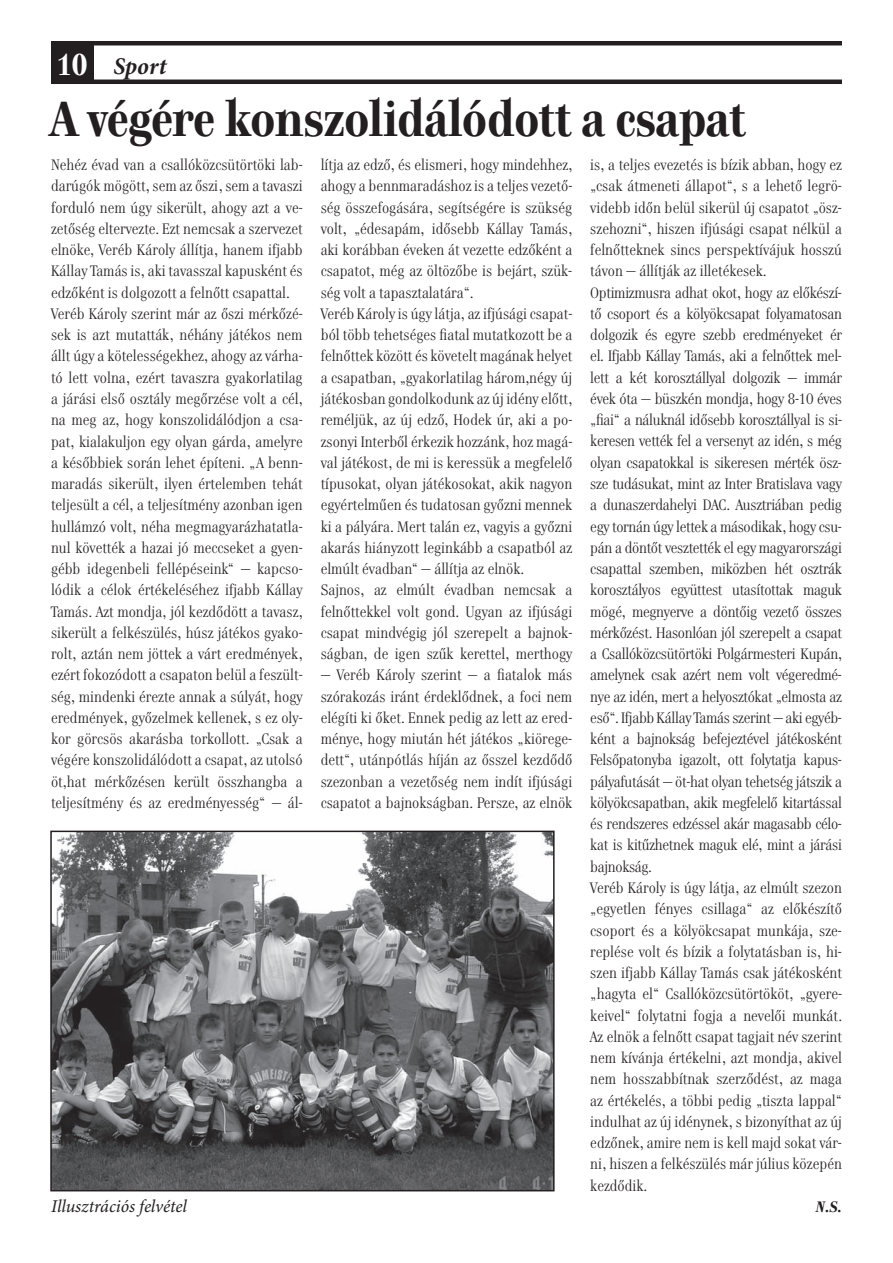
<style>
.page{position:relative;width:893px;height:1263px;background:#fff}
.page>*{position:absolute;margin:0;border:0;box-sizing:border-box;transform-origin:0 0}
.t1{font:700 48px "Genre";color:#231f20}
.t2{font:italic 700 24px "Minion Pro";color:#231f20}
.t3{font:italic 18px "Minion Pro";letter-spacing:-.005em;color:#231f20}
.t4{font:15px/21.3px "Genre";color:#231f20}
.t5{font:15px/21.3px "Genre";letter-spacing:-.02em;color:#231f20}
.t6{font:italic 700 15px "Genre";color:#231f20}
.s1{font-family:"Genre";font-style:normal;font-size:30px;color:#fff}
</style>
<div class="page">
<hr style="left:51px;top:80px;width:791px;height:4px;background:#231f20">
<div style="left:51px;top:41px;width:43px;height:43px;background:#231f20"></div>
<hr style="left:51px;top:41px;width:791px;height:4px;background:#231f20">
<img style="left:53px;top:834px;width:499px;height:354px">
<div style="left:50px;top:831px;width:505px;height:360px;border:2px solid #231f20"></div>
<h2 class="t2" style="left:57px;top:57px;width:111px"><span class="s1">10</span> Sport</h2>
<h1 class="t1" style="left:51px;top:97px;width:696px">A végére konszolidálódott a csapat</h1>
<p class="t4" style="left:51px;top:155px;width:253px">Nehéz évad van a csallóközcsütörtöki lab&shy;darúgók mögött, sem az őszi, sem a tavaszi forduló nem úgy sikerült, ahogy azt a ve&shy;zetőség eltervezte. Ezt nemcsak a szervezet elnöke, Veréb Károly állítja, hanem ifjabb Kállay Tamás is, aki tavasszal kapusként és edzőként is dolgozott a felnőtt csapattal.<br>Veréb Károly szerint már az őszi mérkőzé&shy;sek is azt mutatták, néhány játékos nem állt úgy a kötelességekhez, ahogy az várha&shy;tó lett volna, ezért tavaszra gyakorlatilag a járási első osztály megőrzése volt a cél, na meg az, hogy konszolidálódjon a csa&shy;pat, kialakuljon egy olyan gárda, amelyre a későbbiek során lehet építeni. „A benn&shy;maradás sikerült, ilyen értelemben tehát teljesült a cél, a teljesítmény azonban igen hullámzó volt, néha megmagyarázhatatla&shy;nul követték a hazai jó meccseket a gyen&shy;gébb idegenbeli fellépéseink“ — kapcso&shy;lódik a célok értékeléséhez ifjabb Kállay Tamás. Azt mondja, jól kezdődött a tavasz, sikerült a felkészülés, húsz játékos gyako&shy;rolt, aztán nem jöttek a várt eredmények, ezért fokozódott a csapaton belül a feszült&shy;ség, mindenki érezte annak a súlyát, hogy eredmények, győzelmek kellenek, s ez oly&shy;kor görcsös akarásba torkollott. „Csak a végére konszolidálódott a csapat, az utolsó öt,hat mérkőzésen került összhangba a teljesítmény és az eredményesség“ — ál-</p>
<p class="t4" style="left:321px;top:155px;width:253px">lítja az edző, és elismeri, hogy mindehhez, ahogy a bennmaradáshoz is a teljes vezető&shy;ség összefogására, segítségére is szükség volt, „édesapám, idősebb Kállay Tamás, aki korábban éveken át vezette edzőként a csapatot, még az öltözőbe is bejárt, szük&shy;ség volt a tapasztalatára“.<br>Veréb Károly is úgy látja, az ifjúsági csapat&shy;ból több tehetséges fiatal mutatkozott be a felnőttek között és követelt magának helyet a csapatban, „gyakorlatilag három,négy új játékosban gondolkodunk az új idény előtt, reméljük, az új edző, Hodek úr, aki a po&shy;zsonyi Interből érkezik hozzánk, hoz magá&shy;val játékost, de mi is keressük a megfelelő típusokat, olyan játékosokat, akik nagyon egyértelműen és tudatosan győzni mennek ki a pályára. Mert talán ez, vagyis a győzni akarás hiányzott leginkább a csapatból az elmúlt évadban“ — állítja az elnök.<br>Sajnos, az elmúlt évadban nemcsak a felnőttekkel volt gond. Ugyan az ifjúsági csapat mindvégig jól szerepelt a bajnok&shy;ságban, de igen szűk kerettel, merthogy</p>
<p class="t5" style="left:590px;top:155px;width:253px">is, a teljes evezetés is bízik abban, hogy ez „csak átmeneti állapot“, s a lehető legrö&shy;videbb időn belül sikerül új csapatot „ösz&shy;szehozni“, hiszen ifjúsági csapat nélkül a felnőtteknek sincs perspektívájuk hosszú távon — állítják az illetékesek.<br>Optimizmusra adhat okot, hogy az előkészí&shy;tő csoport és a kölyökcsapat folyamatosan dolgozik és egyre szebb eredményeket ér el. Ifjabb Kállay Tamás, aki a felnőttek mel&shy;lett a két korosztállyal dolgozik — immár évek óta — büszkén mondja, hogy 8-10 éves „fiai“ a náluknál idősebb korosztállyal is si&shy;keresen vették fel a versenyt az idén, s még olyan csapatokkal is sikeresen mérték ösz&shy;sze tudásukat, mint az Inter Bratislava vagy a dunaszerdahelyi DAC. Ausztriában pedig egy tornán úgy lettek a másodikak, hogy csu&shy;pán a döntőt vesztették el egy magyarországi csapattal szemben, miközben hét osztrák korosztályos együttest utasítottak maguk mögé, megnyerve a döntőig vezető összes mérkőzést. Hasonlóan jól szerepelt a csapat a Csallóközcsütörtöki Polgármesteri Kupán, amelynek csak azért nem volt végeredmé&shy;nye az idén, mert a helyosztókat „elmosta az eső“. Ifjabb Kállay Tamás szerint — aki egyéb&shy;ként a bajnokság befejeztével játékosként Felsőpatonyba igazolt, ott folytatja kapus&shy;pályafutását — öt-hat olyan tehetség játszik a kölyökcsapatban, akik megfelelő kitartással és rendszeres edzéssel akár magasabb célo&shy;kat is kitűzhetnek maguk elé, mint a járási bajnokság.<br>Veréb Károly is úgy látja, az elmúlt szezon „egyetlen fényes csillaga“ az előkészítő csoport és a kölyökcsapat munkája, sze&shy;replése volt és bízik a folytatásban is, hi&shy;szen ifjabb Kállay Tamás csak játékosként „hagyta el“ Csallóközcsütörtököt, „gyere&shy;keivel“ folytatni fogja a nevelői munkát.<br>Az elnök a felnőtt csapat tagjait név szerint nem kívánja értékelni, azt mondja, akivel nem hosszabbítnak szerződést, az maga az értékelés, a többi pedig „tiszta lappal“ indulhat az új idénynek, s bizonyíthat az új edzőnek, amire nem is kell majd sokat vár&shy;ni, hiszen a felkészülés már július közepén kezdődik.</p>
<p class="t4" style="left:321px;top:665px;width:253px;text-align:justify">— Veréb Károly szerint — a fiatalok más szórakozás iránt érdeklődnek, a foci nem elégíti ki őket. Ennek pedig az lett az ered&shy;ménye, hogy miután hét játékos „kiörege&shy;dett“, utánpótlás híján az ősszel kezdődő szezonban a vezetőség nem indít ifjúsági csapatot a bajnokságban. Persze, az elnök</p>
<p class="t3" style="left:51px;top:1199px;width:137px">Illusztrációs felvétel</p>
<p class="t6" style="left:816px;top:1200px;width:28px">N.S.</p>
</div>
